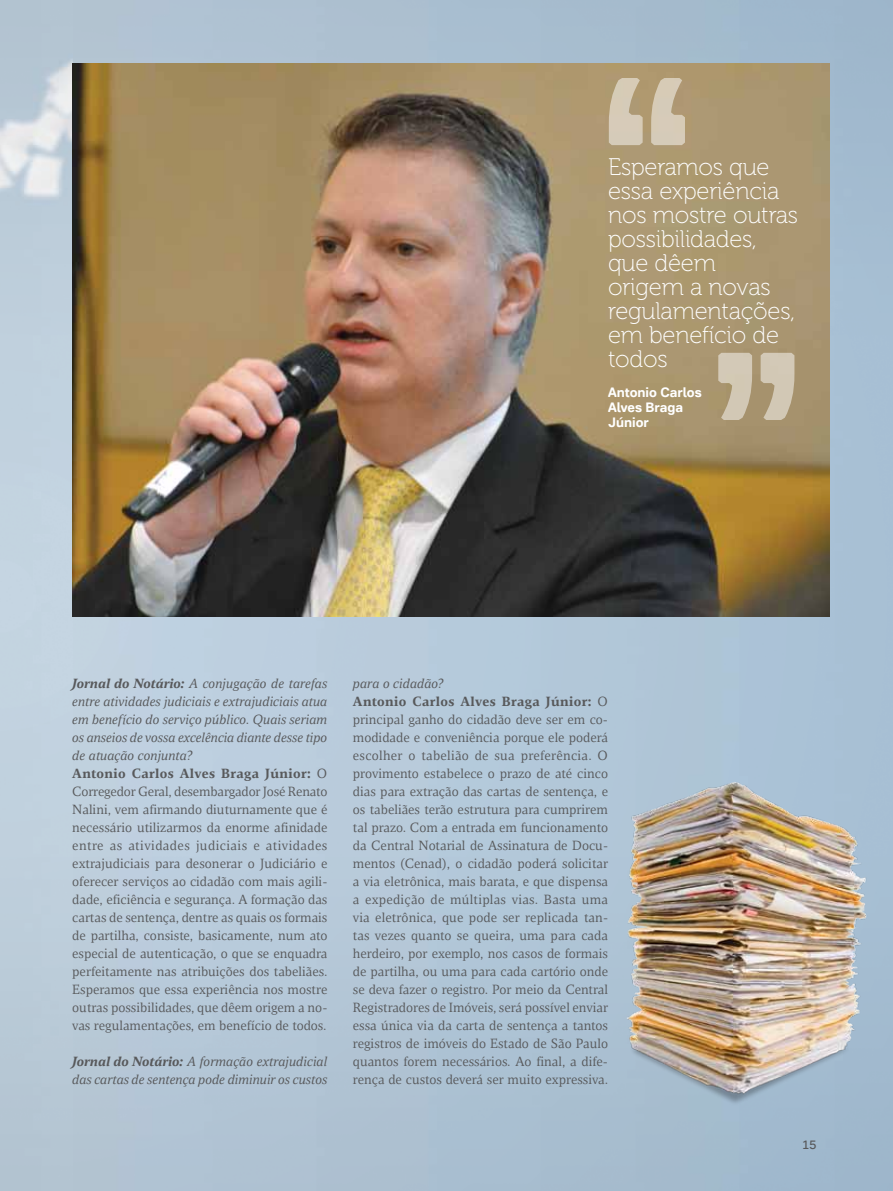
<style>
.page{position:relative;width:893px;height:1191px;background:#fff}
.page>*{position:absolute;margin:0;border:0;box-sizing:border-box;transform-origin:0 0}
.t1{font:252px "NII Sans";color:#fff;scale:1.2 1}
.t2{font:24px/24px "Museo 100";letter-spacing:-.01em;color:#fff}
.t3{font:13.5px/18px "NII Serif";color:#58595b}
.t4{font:italic 13.5px/18px "NII Serif";letter-spacing:-.005em;color:#58595b}
.t5{font:700 13.5px/15px "NII Sans";color:#fff}
.t6{font:12px "NII Sans";color:#58595b}
.s1{font-weight:700;font-style:italic}
.s2{font-style:italic}
.s3{font-weight:700}
</style>
<div class="page">
<img style="left:72px;top:0;width:821px;height:1191px">
<img style="left:72px;top:64px;width:757px;height:553px">
<img style="left:612px;top:781px;width:266px;height:349px">
<h1 class="t1" style="left:698px;top:362px;width:87px;rotate:-180deg">,,</h1>
<h2 class="t2" style="left:608px;top:156px;width:192px">Esperamos que essa experiência nos mostre outras possibilidades, que dêem<br>origem a novas regulamentações, em benefício de todos</h2>
<p class="t5" style="left:608px;top:385px;width:95px">Antonio Carlos<br>Alves Braga<br>Júnior</p>
<h1 class="t1" style="left:705px;top:136px;width:87px">,,</h1>
<p class="t3" style="left:72px;top:674px;width:257px"><span class="s1">Jornal do Notário:</span> <span class="s2">A conjugação de tarefas entre atividades judiciais e extrajudiciais atua em benefício do serviço público. Quais seriam os anseios de vossa excelência diante desse tipo de atuação conjunta?<br></span><span class="s3">Antonio Carlos Alves Braga Júnior:</span> O Corregedor Geral, desembargador José Renato Nalini, vem afirmando diuturnamente que é necessário utilizarmos da enorme afinidade entre as atividades judiciais e atividades extrajudiciais para desonerar o Judiciário e oferecer serviços ao cidadão com mais agili&shy;dade, eficiência e segurança. A formação das cartas de sentença, dentre as quais os formais de partilha, consiste, basicamente, num ato especial de autenticação, o que se enquadra perfeitamente nas atribuições dos tabeliães.<br>Esperamos que essa experiência nos mostre outras possibilidades, que dêem origem a no&shy;vas regulamentações, em benefício de todos.</p>
<p class="t4" style="left:72px;top:1052px;width:257px"><span class="s3">Jornal do Notário:</span> A formação extrajudicial das cartas de sentença pode diminuir os custos</p>
<p class="t3" style="left:353px;top:674px;width:257px"><span class="s2">para o cidadão?<br></span><span class="s3">Antonio Carlos Alves Braga Júnior:</span> O principal ganho do cidadão deve ser em co&shy;modidade e conveniência porque ele poderá escolher o tabelião de sua preferência. O provimento estabelece o prazo de até cinco dias para extração das cartas de sentença, e os tabeliães terão estrutura para cumprirem tal prazo. Com a entrada em funcionamento da Central Notarial de Assinatura de Docu&shy;mentos (Cenad), o cidadão poderá solicitar a via eletrônica, mais barata, e que dispensa a expedição de múltiplas vias. Basta uma via eletrônica, que pode ser replicada tan&shy;tas vezes quanto se queira, uma para cada herdeiro, por exemplo, nos casos de formais de partilha, ou uma para cada cartório onde se deva fazer o registro. Por meio da Central Registradores de Imóveis, será possível enviar essa única via da carta de sentença a tantos registros de imóveis do Estado de São Paulo quantos forem necessários. Ao final, a dife&shy;rença de custos deverá ser muito expressiva.</p>
<p class="t6" style="left:802px;top:1136px;width:15px">15</p>
</div>
